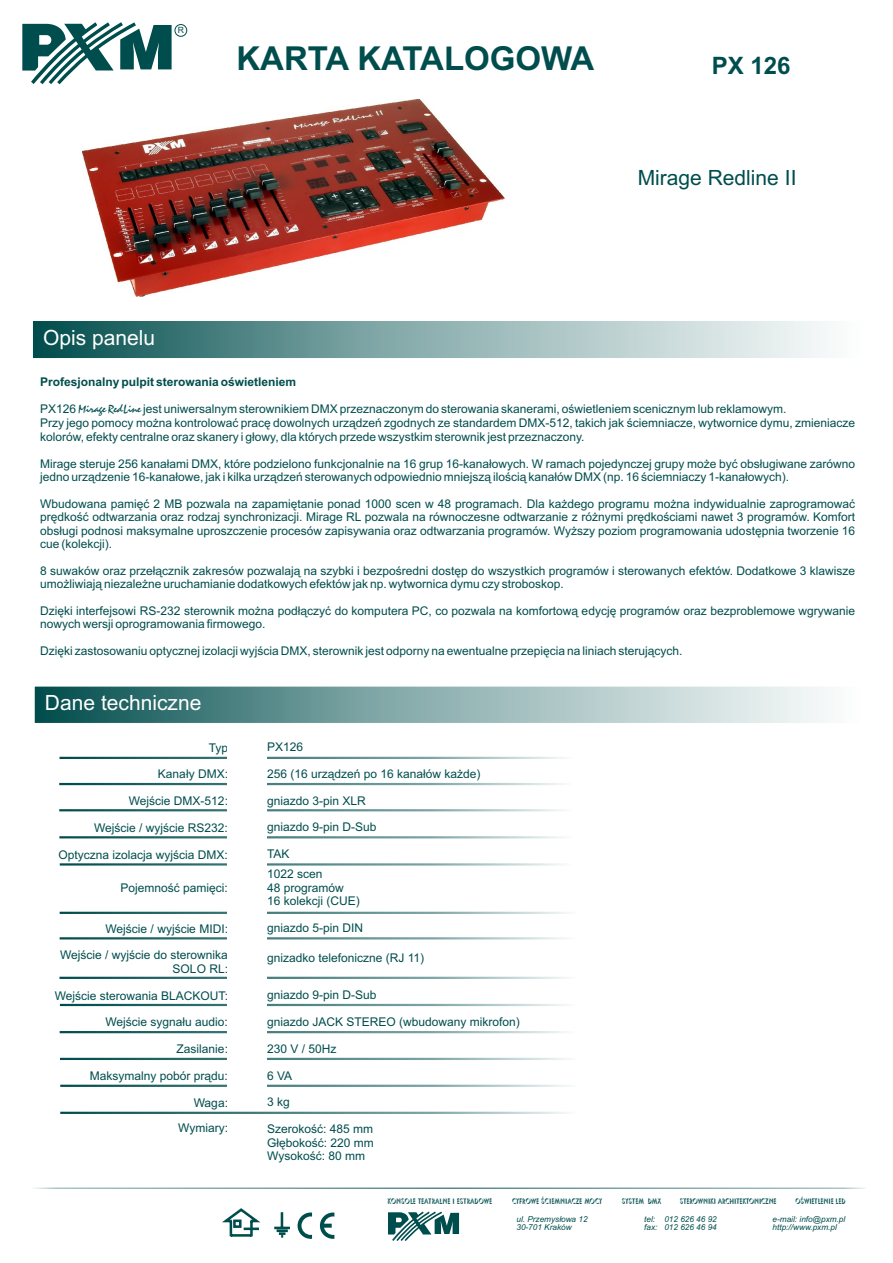
<style>
.page{position:relative;width:893px;height:1263px;background:#fff}
.page>*{position:absolute;margin:0;border:0;box-sizing:border-box;transform-origin:0 0}
.t1{font:700 33px "Arial";color:#004d4d}
.t2{font:700 24px "Arial";color:#004d4d}
.t3{font:21px "Arial";color:#fff}
.t4{font:21px "Arial";color:#004d4d}
.t5{font:12px/13.4px "Arial";color:#004d4d}
.t6{font:700 12px "Arial";color:#004d4d}
.t7{font:8.55px "Arial";color:#004d4d}
.t8{font:italic 8.25px/8.6px "Arial";color:#004d4d}
.t9{font:7.8px "Umbrella";letter-spacing:.015em;color:#004d4d;scale:.82 1}
.s1{font-family:"Staccato 222 BT"}
</style>
<div class="page">
<svg style="left:60px;top:1004px;width:515px;height:2px"></svg>
<svg style="left:22px;top:22px;width:150px;height:62px"></svg>
<div style="left:175px;top:24px;width:12px;height:13px;border:1px solid #004d4d;border-radius:50%"></div>
<svg style="left:32px;top:321px;width:794px;height:38px;background:#88acac"></svg>
<div style="left:34px;top:686px;width:826px;height:37px;background:linear-gradient(to right,#0e5656,#fff)"></div>
<div style="left:34px;top:686px;width:826px;height:38px;border:1px solid #fff"></div>
<svg style="left:33px;top:1188px;width:833px;height:1px"></svg>
<svg style="left:222px;top:1208px;width:39px;height:29px"></svg>
<div style="left:233px;top:1219px;width:9px;height:9px;border:3px solid #004d4d"></div>
<hr style="left:244px;top:1227px;width:15px;height:3px;background:#004d4d">
<svg style="left:277px;top:1212px;width:11px;height:25px"></svg>
<hr style="left:274px;top:1226px;width:16px;height:3px;background:#004d4d">
<svg style="left:388px;top:1211px;width:71px;height:30px"></svg>
<svg style="left:320px;top:1212px;width:14px;height:27px"></svg>
<svg style="left:298px;top:1212px;width:14px;height:27px"></svg>
<svg style="left:60px;top:912px;width:517px;height:2px"></svg>
<svg style="left:59px;top:783px;width:513px;height:2px"></svg>
<svg style="left:59px;top:757px;width:514px;height:2px"></svg>
<svg style="left:59px;top:809px;width:512px;height:2px"></svg>
<svg style="left:59px;top:836px;width:513px;height:2px"></svg>
<svg style="left:60px;top:863px;width:512px;height:2px"></svg>
<svg style="left:59px;top:977px;width:517px;height:2px"></svg>
<svg style="left:60px;top:1031px;width:515px;height:2px"></svg>
<svg style="left:60px;top:1058px;width:517px;height:2px"></svg>
<svg style="left:60px;top:937px;width:515px;height:2px"></svg>
<svg style="left:60px;top:1085px;width:516px;height:2px"></svg>
<svg style="left:60px;top:1112px;width:516px;height:2px"></svg>
<div style="left:228px;top:735px;width:39px;height:361px;background:#fff"></div>
<img style="left:83px;top:99px;width:421px;height:198px">
<p class="t7" style="left:178px;top:27px;width:8px">R</p>
<h1 class="t1" style="left:236px;top:45px;width:360px">KARTA KATALOGOWA</h1>
<h2 class="t2" style="left:712px;top:57px;width:80px">PX 126</h2>
<h3 class="t4" style="left:638px;top:170px;width:160px">Mirage Redline II</h3>
<h3 class="t3" style="left:43px;top:330px;width:114px">Opis panelu</h3>
<p class="t6" style="left:40px;top:377px;width:258px">Profesjonalny pulpit sterowania oświetleniem</p>
<p class="t5" style="left:40px;top:403px;width:817px;line-height:14px">PX126 <span class="s1">Mirage RedLine</span> jest uniwersalnym sterownikiem DMX przeznaczonym do sterowania skanerami, oświetleniem scenicznym lub reklamowym.<br>Przy jego pomocy można kontrolować pracę dowolnych urządzeń zgodnych ze standardem DMX-512, takich jak ściemniacze, wytwornice dymu, zmieniacze kolorów, efekty centralne oraz skanery i głowy, dla których przede wszystkim sterownik jest przeznaczony.</p>
<p class="t5" style="left:40px;top:458px;width:817px">Mirage steruje 256 kanałami DMX, które podzielono funkcjonalnie na 16 grup 16-kanałowych. W ramach pojedynczej grupy może być obsługiwane zarówno jedno urządzenie 16-kanałowe, jak i kilka urządzeń sterowanych odpowiednio mniejszą ilością kanałów DMX (np. 16 ściemniaczy 1-kanałowych).</p>
<p class="t5" style="left:40px;top:498px;width:817px;text-align:justify">Wbudowana pamięć 2 MB pozwala na zapamiętanie ponad 1000 scen w 48 programach. Dla każdego programu można indywidualnie zaprogramować prędkość odtwarzania oraz rodzaj synchronizacji. Mirage RL pozwala na równoczesne odtwarzanie z różnymi prędkościami nawet 3 programów. Komfort obsługi podnosi maksymalne uproszczenie procesów zapisywania oraz odtwarzania programów. Wyższy poziom programowania udostępnia tworzenie 16 cue (kolekcji).</p>
<p class="t5" style="left:40px;top:565px;width:817px">8 suwaków oraz przełącznik zakresów pozwalają na szybki i bezpośredni dostęp do wszystkich programów i sterowanych efektów. Dodatkowe 3 klawisze umożliwiają niezależne uruchamianie dodatkowych efektów jak np. wytwornica dymu czy stroboskop.</p>
<p class="t5" style="left:40px;top:605px;width:817px">Dzięki interfejsowi RS-232 sterownik można podłączyć do komputera PC, co pozwala na komfortową edycję programów oraz bezproblemowe wgrywanie nowych wersji oprogramowania firmowego.</p>
<p class="t5" style="left:40px;top:645px;width:644px">Dzięki zastosowaniu optycznej izolacji wyjścia DMX, sterownik jest odporny na ewentualne przepięcia na liniach sterujących.</p>
<h3 class="t3" style="left:45px;top:695px;width:158px">Dane techniczne</h3>
<p class="t5" style="left:209px;top:742px;width:21px">Typ</p>
<p class="t5" style="left:158px;top:768px;width:72px">Kanały DMX:</p>
<p class="t5" style="left:129px;top:795px;width:101px">Wejście DMX-512:</p>
<p class="t5" style="left:94px;top:822px;width:135px">Wejście / wyjście RS232:</p>
<p class="t5" style="left:59px;top:849px;width:171px">Optyczna izolacja wyjścia DMX:</p>
<p class="t5" style="left:121px;top:882px;width:109px">Pojemność pamięci:</p>
<p class="t5" style="left:106px;top:923px;width:124px">Wejście / wyjście MIDI:</p>
<p class="t5" style="left:60px;top:949px;width:169px;text-align:right">Wejście / wyjście do sterownika<br>SOLO RL:</p>
<p class="t5" style="left:55px;top:990px;width:175px">Wejście sterowania BLACKOUT:</p>
<p class="t5" style="left:105px;top:1016px;width:124px">Wejście sygnału audio:</p>
<p class="t5" style="left:177px;top:1043px;width:53px">Zasilanie:</p>
<p class="t5" style="left:90px;top:1070px;width:140px">Maksymalny pobór prądu:</p>
<p class="t5" style="left:178px;top:1091px;width:51px;line-height:25.2px;text-align:right">Waga:<br>Wymiary:</p>
<p class="t5" style="left:267px;top:741px;width:38px">PX126</p>
<p class="t5" style="left:267px;top:768px;width:215px">256 (16 urządzeń po 16 kanałów każde)</p>
<p class="t5" style="left:267px;top:795px;width:100px">gniazdo 3-pin XLR</p>
<p class="t5" style="left:267px;top:822px;width:111px">gniazdo 9-pin D-Sub</p>
<p class="t5" style="left:267px;top:845px;width:57px;line-height:20.1px">TAK<br>1022 scen</p>
<p class="t5" style="left:267px;top:882px;width:94px">48 programów<br>16 kolekcji (CUE)</p>
<p class="t5" style="left:267px;top:922px;width:98px">gniazdo 5-pin DIN</p>
<p class="t5" style="left:267px;top:952px;width:159px">gnizadko telefoniczne (RJ 11)</p>
<p class="t5" style="left:267px;top:989px;width:111px">gniazdo 9-pin D-Sub</p>
<p class="t5" style="left:267px;top:1016px;width:254px">gniazdo JACK STEREO (wbudowany mikrofon)</p>
<p class="t5" style="left:267px;top:1043px;width:71px">230 V / 50Hz</p>
<p class="t5" style="left:267px;top:1070px;width:27px">6 VA</p>
<p class="t5" style="left:267px;top:1096px;width:24px">3 kg</p>
<p class="t5" style="left:267px;top:1123px;width:108px;text-align:justify">Szerokość: 485 mm Głębokość: 220 mm Wysokość: 80 mm</p>
<p class="t9" style="left:387px;top:1197px;width:129px">KONSOLE TEATRALNE I ESTRADOWE</p>
<p class="t9" style="left:512px;top:1197px;width:111px">CYFROWE ŚCIEMNIACZE MOCY</p>
<p class="t9" style="left:622px;top:1197px;width:49px">SYSTEM DMX</p>
<p class="t9" style="left:680px;top:1197px;width:120px">STEROWNIKI ARCHITEKTONICZNE</p>
<p class="t9" style="left:795px;top:1197px;width:63px">OŚWIETLENIE LED</p>
<p class="t8" style="left:644px;top:1215px;width:74px">tel: 012 626 46 92 fax: 012 626 46 94</p>
<p class="t8" style="left:773px;top:1215px;width:74px">e-mail: info@pxm.pl http://www.pxm.pl</p>
<p class="t8" style="left:516px;top:1215px;width:73px">ul. Przemysłowa 12<br>30-701 Kraków</p>
</div>
